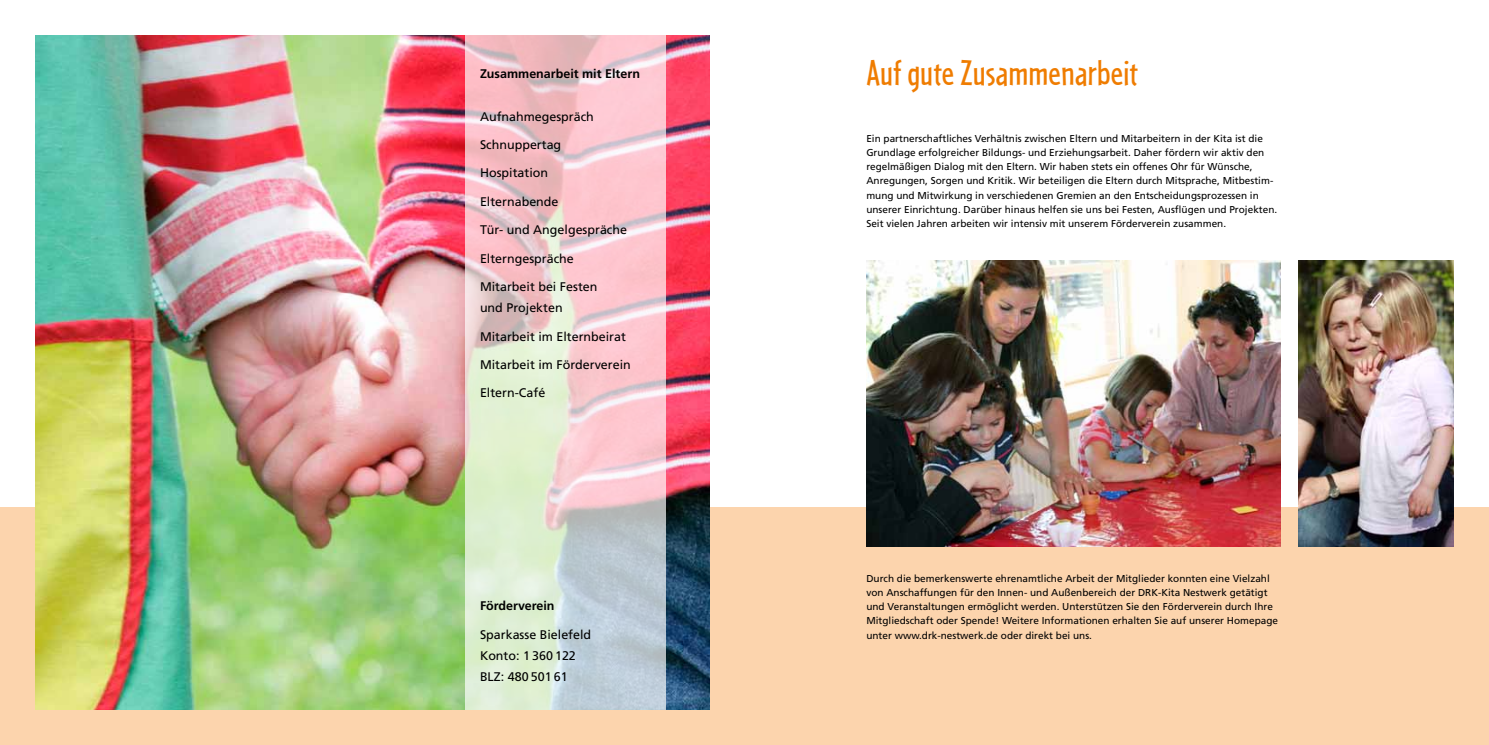
<style>
.page{position:relative;width:1489px;height:745px;background:#fff}
.page>*{position:absolute;margin:0;border:0;box-sizing:border-box;transform-origin:0 0}
.t1{font:37.5px "Cafeteria";color:#ef7c00}
.t2{font:12.5px/21.2px "Frutiger";color:#000}
.t3{font:700 12.5px "Frutiger";color:#000}
.t4{font:10px/14.1px "Frutiger";color:#000}
</style>
<div class="page">
<div style="left:0;top:507px;width:1488px;height:237px;background:#fcd4ad"></div>
<img style="left:35px;top:35px;width:674px;height:674px">
<img style="left:866px;top:260px;width:414px;height:286px">
<svg style="left:466px;top:35px;width:200px;height:674px;background:#e5d1cf"></svg>
<img style="left:1298px;top:260px;width:155px;height:286px">
<p class="t3" style="left:480px;top:66px;width:161px">Zusammenarbeit mit Eltern</p>
<p class="t2" style="left:480px;top:105px;width:115px">Aufnahmegespräch</p>
<p class="t2" style="left:480px;top:134px;width:83px">Schnuppertag</p>
<p class="t2" style="left:480px;top:162px;width:70px">Hospitation</p>
<p class="t2" style="left:480px;top:190px;width:80px">Elternabende</p>
<p class="t2" style="left:480px;top:219px;width:149px">Tür- und Angelgespräche</p>
<p class="t2" style="left:480px;top:247px;width:95px">Elterngespräche</p>
<p class="t2" style="left:480px;top:275px;width:119px">Mitarbeit bei Festen und Projekten</p>
<p class="t2" style="left:480px;top:325px;width:147px">Mitarbeit im Elternbeirat</p>
<p class="t2" style="left:480px;top:353px;width:152px">Mitarbeit im Förderverein</p>
<p class="t2" style="left:480px;top:382px;width:67px">Eltern-Café</p>
<p class="t3" style="left:480px;top:598px;width:76px">Förderverein</p>
<p class="t2" style="left:480px;top:623px;width:113px">Sparkasse Bielefeld<br>Konto: 1 360 122<br>BLZ: 480 501 61</p>
<h1 class="t1" style="left:866px;top:52px;width:273px">Auf gute Zusammenarbeit</h1>
<p class="t4" style="left:866px;top:131px;width:412px">Ein partnerschaftliches Verhältnis zwischen Eltern und Mitarbeitern in der Kita ist die Grundlage erfolgreicher Bildungs- und Erziehungsarbeit. Daher fördern wir aktiv den regelmäßigen Dialog mit den Eltern. Wir haben stets ein offenes Ohr für Wünsche, Anregungen, Sorgen und Kritik. Wir beteiligen die Eltern durch Mitsprache, Mitbestim&shy;mung und Mitwirkung in verschiedenen Gremien an den Entscheidungsprozessen in unserer Einrichtung. Darüber hinaus helfen sie uns bei Festen, Ausflügen und Projekten.<br>Seit vielen Jahren arbeiten wir intensiv mit unserem Förderverein zusammen.</p>
<p class="t4" style="left:866px;top:570px;width:413px">Durch die bemerkenswerte ehrenamtliche Arbeit der Mitglieder konnten eine Vielzahl von Anschaffungen für den Innen- und Außenbereich der DRK-Kita Nestwerk getätigt und Veranstaltungen ermöglicht werden. Unterstützen Sie den Förderverein durch Ihre Mitgliedschaft oder Spende! Weitere Informationen erhalten Sie auf unserer Homepage unter www.drk-nestwerk.de oder direkt bei uns.</p>
</div>
